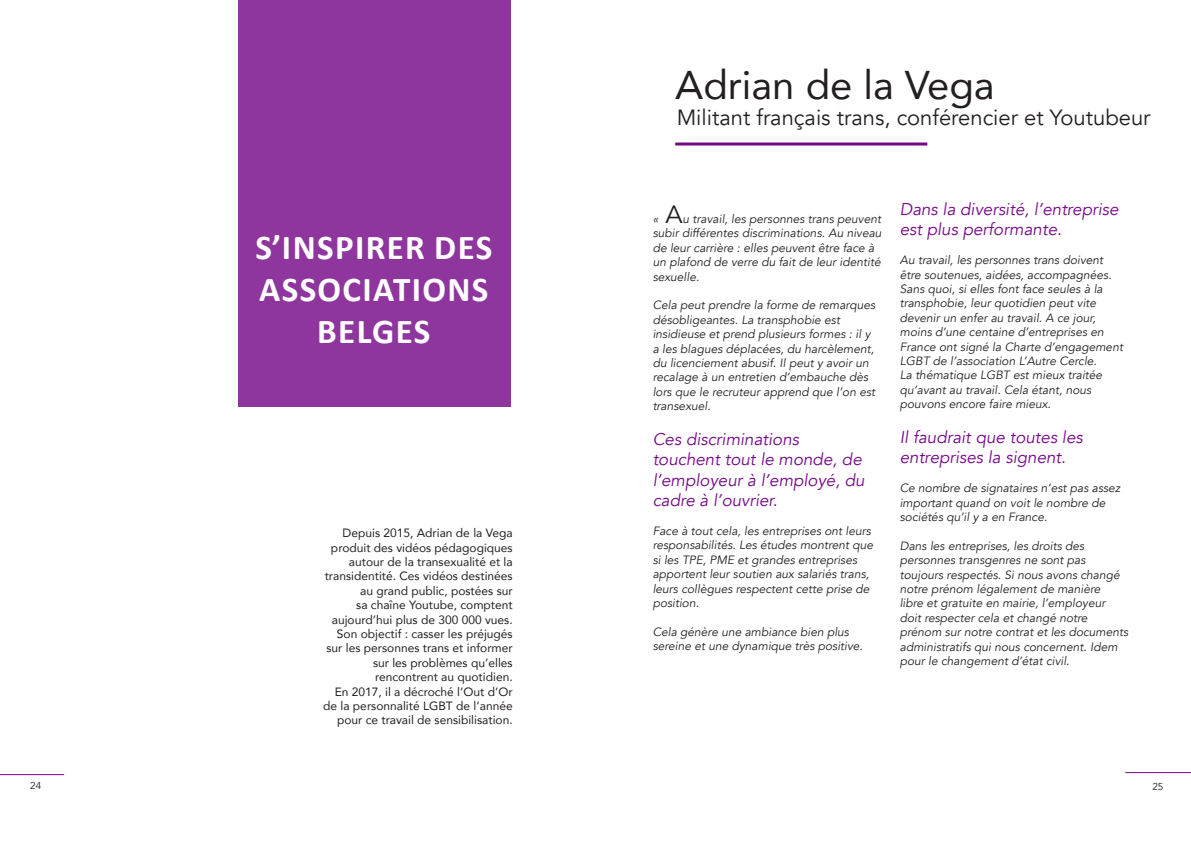
<style>
.page{position:relative;width:1191px;height:842px;background:#fff}
.page>*{position:absolute;margin:0;border:0;box-sizing:border-box;transform-origin:0 0}
.t1{font:40px "Avenir";color:#231f20}
.t2{font:700 35px/42px "Calibri";letter-spacing:.04em;color:#fff;text-align:center}
.t3{font:22px "Avenir";color:#231f20}
.t4{font:italic 17px/20.4px "Avenir";color:#750787}
.t5{font:italic 12px/14.4px "Avenir";color:#231f20}
.t6{font:12px/14.4px "Avenir";color:#231f20;text-align:right}
.t7{font:10px "Avenir";color:#231f20}
.s1{font-style:normal;font-size:25px}
</style>
<div class="page">
<svg style="left:675px;top:142px;width:252px;height:4px"></svg>
<hr style="left:0;top:774px;width:64px;height:1px;background:#750787">
<hr style="left:1125px;top:772px;width:66px;height:1px;background:#750787">
<div style="left:238px;top:0;width:272px;height:407px;background:#8f369e"></div>
<h2 class="t2" style="left:255px;top:227px;width:238px">S’INSPIRER DES<br>ASSOCIATIONS<br>BELGES</h2>
<p class="t6" style="left:323px;top:525px;width:191px">Depuis 2015, Adrian de la Vega produit des vidéos pédagogiques autour de la transexualité et la transidentité. Ces vidéos destinées au grand public, postées sur<br>sa chaîne Youtube, comptent aujourd’hui plus de 300 000 vues.<br>Son objectif : casser les préjugés sur les personnes trans et informer sur les problèmes qu’elles rencontrent au quotidien.<br>En 2017, il a décroché l’Out d’Or de la personnalité LGBT de l’année pour ce travail de sensibilisation.</p>
<h1 class="t1" style="left:675px;top:52px;width:321px">Adrian de la Vega</h1>
<h3 class="t3" style="left:676px;top:104px;width:475px">Militant français trans, conférencier et Youtubeur</h3>
<p class="t5" style="left:652px;top:212px;width:230px">« <span class="s1">A</span>u travail, les personnes trans peuvent subir différentes discriminations. Au niveau de leur carrière : elles peuvent être face à un plafond de verre du fait de leur identité sexuelle.</p>
<p class="t5" style="left:652px;top:298px;width:224px">Cela peut prendre la forme de remarques désobligeantes. La transphobie est insidieuse et prend plusieurs formes : il y a les blagues déplacées, du harcèlement, du licenciement abusif. Il peut y avoir un recalage à un entretien d’embauche dès lors que le recruteur apprend que l’on est transexuel.</p>
<h3 class="t4" style="left:652px;top:429px;width:213px">Ces discriminations touchent tout le monde, de l’employeur à l’employé, du cadre à l’ouvrier.</h3>
<p class="t5" style="left:652px;top:524px;width:222px">Face à tout cela, les entreprises ont leurs responsabilités. Les études montrent que si les TPE, PME et grandes entreprises apportent leur soutien aux salariés trans, leurs collègues respectent cette prise de position.</p>
<p class="t5" style="left:652px;top:625px;width:212px">Cela génère une ambiance bien plus sereine et une dynamique très positive.</p>
<h3 class="t4" style="left:899px;top:199px;width:220px">Dans la diversité, l’entreprise est plus performante.</h3>
<p class="t5" style="left:899px;top:253px;width:225px">Au travail, les personnes trans doivent être soutenues, aidées, accompagnées.<br>Sans quoi, si elles font face seules à la transphobie, leur quotidien peut vite devenir un enfer au travail. A ce jour, moins d’une centaine d’entreprises en France ont signé la Charte d’engagement LGBT de l’association L’Autre Cercle.<br>La thématique LGBT est mieux traitée qu’avant au travail. Cela étant, nous pouvons encore faire mieux.</p>
<h3 class="t4" style="left:899px;top:427px;width:184px">Il faudrait que toutes les entreprises la signent.</h3>
<p class="t5" style="left:899px;top:481px;width:222px">Ce nombre de signataires n’est pas assez important quand on voit le nombre de sociétés qu’il y a en France.</p>
<p class="t5" style="left:899px;top:539px;width:230px">Dans les entreprises, les droits des personnes transgenres ne sont pas toujours respectés. Si nous avons changé notre prénom légalement de manière<br>libre et gratuite en mairie, l’employeur doit respecter cela et changé notre prénom sur notre contrat et les documents administratifs qui nous concernent. Idem pour le changement d’état civil.</p>
<p class="t7" style="left:30px;top:780px;width:13px">24</p>
<p class="t7" style="left:1152px;top:781px;width:13px">25</p>
</div>
